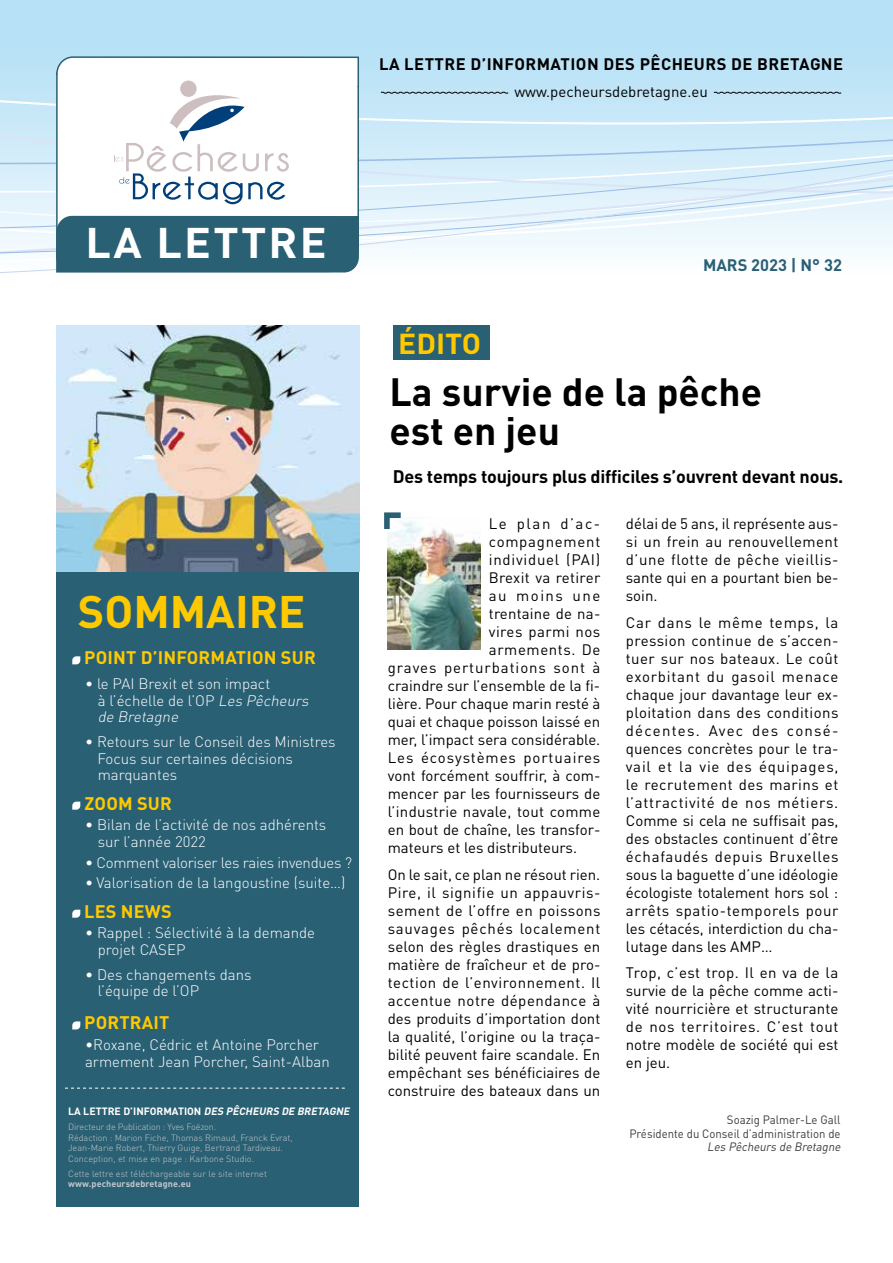
<style>
.page{position:relative;width:893px;height:1263px;background:#fff}
.page>*{position:absolute;margin:0;border:0;box-sizing:border-box;transform-origin:0 0}
.t1{font:700 45px "DINOT";color:#fec900}
.t2{font:700 42.3px "DINOT";letter-spacing:.05em;color:#fff;scale:1.05 1}
.t3{font:700 39px/39px "DINOT";color:#000}
.t4{font:700 28.5px "DINOT";color:#fec900;scale:1.05 1}
.t5{font:700 18px "DINOT";letter-spacing:-.01em;color:#000}
.t6{font:700 18px "DINOT";letter-spacing:.01em;color:#fec900}
.t7{font:700 16.5px "DINOT";letter-spacing:.03em;color:#000}
.t8{font:700 16.5px "DINOT";color:#2a6074}
.t9{font:15px/18px "DINOT";color:#000;text-align:justify}
.t10{font:300 15px/16.5px "DINOT";color:#fff}
.t11{font:15px "DINOT";letter-spacing:.06em;color:#000}
.t12{font:15px "DINOT";letter-spacing:.02em;color:#000}
.t13{font:300 15px "DINOT";letter-spacing:-.02em;color:#fff}
.t14{font:15px "DINOT";letter-spacing:.05em;color:#000}
.t15{font:15px "DINOT";letter-spacing:.03em;color:#000}
.t16{font:15px "DINOT";letter-spacing:.04em;color:#000}
.t17{font:15px "DINOT";letter-spacing:.095em;color:#000}
.t18{font:12px/13.5px "DINOT";color:#3c3c3b;text-align:right;scale:.95 1}
.t19{font:italic 12px "DINOT";color:#3c3c3b;scale:.95 1}
.t20{font:700 10.5px "DINOT";color:#fff}
.t21{font:300 9px/10.5px "DINOT";color:#c3c8cb}
.t22{font:700 9px "DINOT";letter-spacing:.01em;color:#c3c8cb}
.s1{font-style:italic}
</style>
<div class="page">
<div style="left:0;top:0;width:893px;height:278px;background:#b6e1f6"></div>
<hr style="left:0;top:274px;width:893px;height:4px;background:#fff">
<svg style="left:0;top:89px;width:893px;height:185px;background:#dceffa"></svg>
<div style="left:55px;top:56px;width:305px;height:205px;background:#fff"></div>
<svg style="left:114px;top:86px;width:175px;height:118px;background:#e5e9ee"></svg>
<div style="left:180px;top:81px;width:17px;height:16px;background:#cdbebf;border-radius:50%"></div>
<div style="left:56px;top:216px;width:303px;height:57px;background:#2a6074"></div>
<div style="left:57px;top:571px;width:302px;height:635px;background:#2a6074"></div>
<svg style="left:72px;top:656px;width:8px;height:8px"></svg>
<svg style="left:72px;top:802px;width:8px;height:8px"></svg>
<svg style="left:72px;top:910px;width:8px;height:8px"></svg>
<svg style="left:72px;top:1021px;width:8px;height:8px"></svg>
<div style="left:393px;top:325px;width:96px;height:35px;background:#2a6074"></div>
<svg style="left:65px;top:1088px;width:280px;height:1px"></svg>
<svg style="left:380px;top:91px;width:129px;height:3px"></svg>
<svg style="left:713px;top:91px;width:129px;height:3px"></svg>
<img style="left:388px;top:517px;width:92px;height:132px">
<svg style="left:384px;top:512px;width:17px;height:17px"></svg>
<img style="left:57px;top:325px;width:302px;height:246px">
<p class="t7" style="left:379px;top:53px;width:466px">LA LETTRE D’INFORMATION DES PÊCHEURS DE BRETAGNE</p>
<p class="t9" style="left:514px;top:81px;width:195px">www.pecheursdebretagne.eu</p>
<h2 class="t2" style="left:86px;top:214px;width:231px">LA LETTRE</h2>
<h1 class="t1" style="left:78px;top:581px;width:229px">SOMMAIRE</h1>
<p class="t6" style="left:84px;top:646px;width:233px">POINT D’INFORMATION SUR</p>
<p class="t10" style="left:98px;top:675px;width:216px;text-indent:-13px">• le PAI Brexit et son impact<br>à l’échelle de l’OP <span class="s1">Les Pêcheurs de Bretagne</span></p>
<p class="t10" style="left:97px;top:733px;width:240px;text-indent:-12px">• Retours sur le Conseil des Ministres<br>Focus sur certaines décisions marquantes</p>
<p class="t6" style="left:85px;top:791px;width:89px">ZOOM SUR</p>
<p class="t10" style="left:98px;top:816px;width:230px;text-indent:-13px">• Bilan de l’activité de nos adhérents sur l’année 2022</p>
<p class="t13" style="left:85px;top:852px;width:268px">• Comment valoriser les raies invendues ?</p>
<p class="t10" style="left:85px;top:874px;width:262px">• Valorisation de la langoustine (suite…)</p>
<p class="t6" style="left:84px;top:899px;width:89px">LES NEWS</p>
<p class="t10" style="left:98px;top:924px;width:219px;text-indent:-13px">• Rappel : Sélectivité à la demande projet CASEP</p>
<p class="t10" style="left:98px;top:966px;width:155px;text-indent:-13px">• Des changements dans l’équipe de l’OP</p>
<p class="t6" style="left:84px;top:1011px;width:87px">PORTRAIT</p>
<p class="t10" style="left:85px;top:1036px;width:246px">•Roxane, Cédric et Antoine Porcher armement Jean Porcher, Saint-Alban</p>
<p class="t20" style="left:68px;top:1103px;width:285px">LA LETTRE D’INFORMATION <span class="s1">DES PÊCHEURS DE BRETAGNE</span></p>
<p class="t21" style="left:68px;top:1121px;width:226px">Directeur de Publication : Yves Foëzon.<br>Rédaction : Marion Fiche, Thomas Rimaud, Franck Evrat, Jean-Marie Robert, Thierry Guige, Bertrand Tardiveau.<br>Conception, et mise en page : Karbone Studio.</p>
<p class="t21" style="left:68px;top:1168px;width:200px">Cette lettre est téléchargeable sur le site internet</p>
<p class="t22" style="left:68px;top:1178px;width:124px">www.pecheursdebretagne.eu</p>
<h3 class="t4" style="left:398px;top:325px;width:80px">ÉDITO</h3>
<p class="t8" style="left:703px;top:254px;width:140px">MARS 2023 | N° 32</p>
<h3 class="t3" style="left:389px;top:370px;width:374px">La survie de la pêche est en jeu</h3>
<p class="t5" style="left:393px;top:464px;width:452px">Des temps toujours plus difficiles s’ouvrent devant nous.</p>
<p class="t9" style="left:489px;top:514px;width:113px">Le plan d’ac-</p>
<p class="t14" style="left:489px;top:531px;width:113px">compagnement</p>
<p class="t14" style="left:489px;top:549px;width:113px">individuel (PAI)</p>
<p class="t12" style="left:489px;top:567px;width:113px">Brexit va retirer</p>
<p class="t17" style="left:489px;top:585px;width:113px">au moins une</p>
<p class="t9" style="left:489px;top:604px;width:113px">trentaine de na-</p>
<p class="t15" style="left:489px;top:621px;width:113px">vires parmi nos</p>
<p class="t16" style="left:489px;top:639px;width:113px">armements. De</p>
<p class="t11" style="left:388px;top:657px;width:214px">graves perturbations sont à</p>
<p class="t9" style="left:388px;top:676px;width:214px">craindre sur l’ensemble de la fi-</p>
<p class="t9" style="left:388px;top:694px;width:214px">lière. Pour chaque marin resté à</p>
<p class="t9" style="left:388px;top:712px;width:214px">quai et chaque poisson laissé en</p>
<p class="t9" style="left:388px;top:730px;width:214px">mer, l’impact sera considérable.</p>
<p class="t11" style="left:388px;top:747px;width:214px">Les écosystèmes portuaires</p>
<p class="t9" style="left:388px;top:766px;width:214px">vont forcément souffrir, à com-</p>
<p class="t9" style="left:388px;top:784px;width:214px">mencer par les fournisseurs de</p>
<p class="t12" style="left:388px;top:801px;width:214px">l’industrie navale, tout comme</p>
<p class="t9" style="left:388px;top:820px;width:214px">en bout de chaîne, les transfor-</p>
<p class="t9" style="left:388px;top:838px;width:191px">mateurs et les distributeurs.</p>
<p class="t9" style="left:388px;top:864px;width:214px">On le sait, ce plan ne résout rien.<br>Pire, il signifie un appauvris&shy;sement de l’offre en poissons sauvages pêchés localement selon des règles drastiques en matière de fraîcheur et de pro&shy;tection de l’environnement. Il accentue notre dépendance à des produits d’importation dont la qualité, l’origine ou la traça&shy;bilité peuvent faire scandale. En empêchant ses bénéficiaires de construire des bateaux dans un</p>
<p class="t9" style="left:626px;top:514px;width:214px">délai de 5 ans, il représente aus&shy;si un frein au renouvellement d’une flotte de pêche vieillis&shy;sante qui en a pourtant bien be&shy;soin.</p>
<p class="t9" style="left:626px;top:612px;width:214px">Car dans le même temps, la pression continue de s’accen&shy;tuer sur nos bateaux. Le coût exorbitant du gasoil menace chaque jour davantage leur ex&shy;ploitation dans des conditions décentes. Avec des consé&shy;quences concrètes pour le tra&shy;vail et la vie des équipages, le recrutement des marins et l’attractivité de nos métiers.<br>Comme si cela ne suffisait pas, des obstacles continuent d’être échafaudés depuis Bruxelles sous la baguette d’une idéologie écologiste totalement hors sol : arrêts spatio-temporels pour les cétacés, interdiction du cha&shy;lutage dans les AMP…</p>
<p class="t9" style="left:626px;top:963px;width:214px">Trop, c’est trop. Il en va de la survie de la pêche comme acti&shy;vité nourricière et structurante de nos territoires. C’est tout notre modèle de société qui est en jeu.</p>
<p class="t18" style="left:629px;top:1112px;width:224px">Soazig Palmer-Le Gall<br>Présidente du Conseil d’administration de</p>
<p class="t19" style="left:707px;top:1139px;width:145px">Les Pêcheurs de Bretagne</p>
</div>
